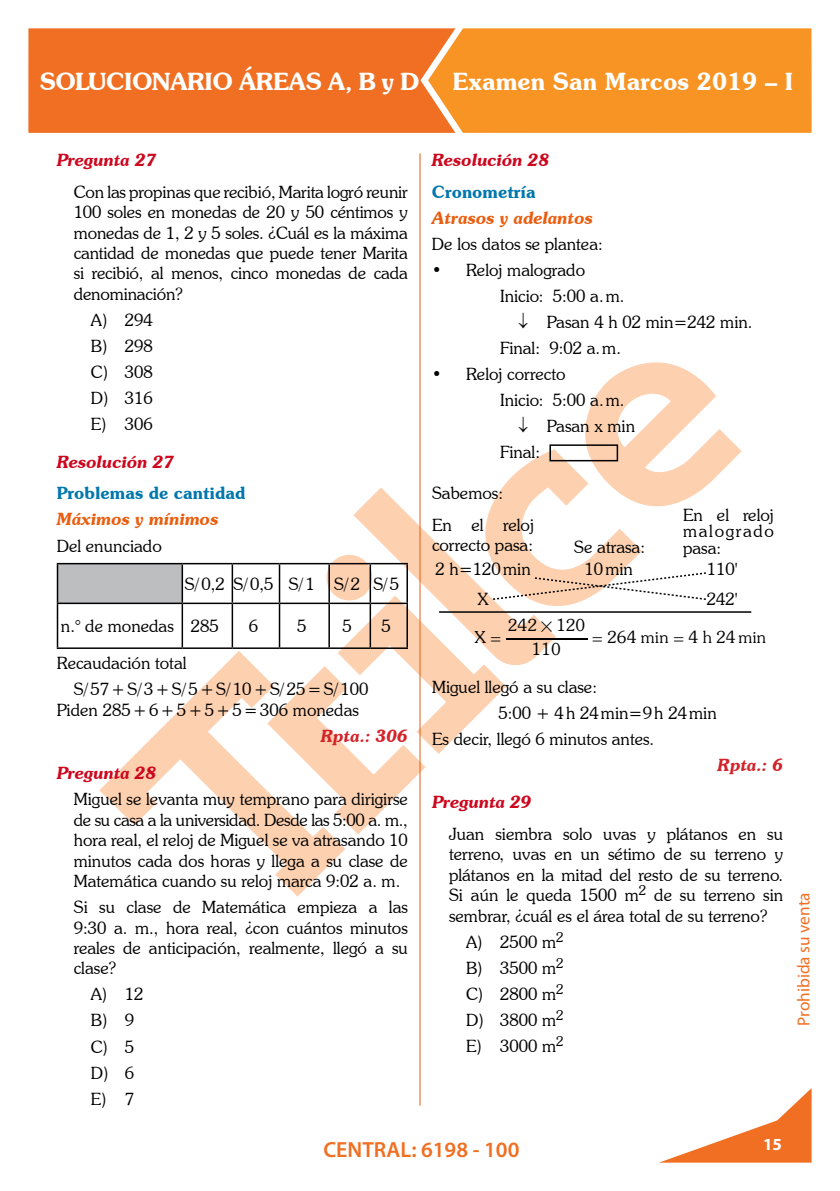
<style>
.page{position:relative;width:840px;height:1191px;background:#fff}
.page>*{position:absolute;margin:0;border:0;box-sizing:border-box;transform-origin:0 0}
.t1{font:600 24px "Souvenir IT Cby BT";letter-spacing:-.015em;color:#fff}
.t2{font:600 22px "Myriad Pro";color:#f06f22}
.t3{font:18px "Souvenir Itc TEE Ligh";color:#000}
.t4{font:17.2px "Myriad Pro";color:#f06f22}
.t5{font:300 17px/20.4px "Souvenir IT Cby BT";color:#000;text-align:justify}
.t6{font:italic 600 17px "Souvenir IT Cby BT";color:#cd071e}
.t7{font:italic 600 17px "Souvenir IT Cby BT";color:#e95d0f}
.t8{font:600 17px "Souvenir IT Cby BT";color:#0077ad}
.t9{font:300 17px/16.4px "Souvenir IT Cby BT";letter-spacing:.095em;color:#000}
.t10{font:italic 600 17px "Souvenir IT Cby BT";color:#d2232a}
.t11{font:700 17px "Myriad Pro";color:#fff}
.s1{font-family:"MM Binary"}
</style>
<div class="page">
<svg style="left:99px;top:651px;width:246px;height:245px"></svg>
<hr style="left:419px;top:154px;width:1px;height:951px;background:#e95d0f">
<div style="left:28px;top:28px;width:400px;height:105px;background:#f06f22"></div>
<div style="left:428px;top:28px;width:383px;height:105px;background:#f79423"></div>
<svg style="left:661px;top:1088px;width:150px;height:74px"></svg>
<div style="left:57px;top:563px;width:125px;height:40px;background:#bcbec0"></div>
<hr style="left:57px;top:563px;width:125px;height:1px;background:#000">
<hr style="left:57px;top:564px;width:1px;height:38px;background:#000">
<hr style="left:182px;top:563px;width:50px;height:1px;background:#000">
<hr style="left:181px;top:564px;width:2px;height:38px;background:#000">
<hr style="left:232px;top:563px;width:47px;height:1px;background:#000">
<hr style="left:231px;top:564px;width:2px;height:38px;background:#000">
<hr style="left:57px;top:602px;width:125px;height:2px;background:#000">
<hr style="left:57px;top:604px;width:1px;height:43px;background:#000">
<hr style="left:182px;top:602px;width:50px;height:2px;background:#000">
<hr style="left:181px;top:604px;width:2px;height:43px;background:#000">
<hr style="left:232px;top:602px;width:47px;height:2px;background:#000">
<hr style="left:231px;top:604px;width:2px;height:43px;background:#000">
<hr style="left:57px;top:647px;width:125px;height:2px;background:#000">
<hr style="left:182px;top:647px;width:50px;height:2px;background:#000">
<hr style="left:232px;top:647px;width:47px;height:2px;background:#000">
<hr style="left:439px;top:611px;width:311px;height:2px;background:#000">
<svg style="left:267px;top:346px;width:474px;height:488px"></svg>
<h1 class="t1" style="left:40px;top:66px;width:381px">SOLUCIONARIO ÁREAS A, B y D</h1>
<h1 class="t1" style="left:452px;top:66px;width:342px">Examen San Marcos 2019 – I</h1>
<p class="t6" style="left:57px;top:149px;width:101px">Pregunta 27</p>
<p class="t5" style="left:74px;top:181px;width:335px">Con las propinas que recibió, Marita logró reunir 100 soles en monedas de 20 y 50 céntimos y monedas de 1, 2 y 5 soles. ¿Cuál es la máxima cantidad de monedas que puede tener Marita si recibió, al menos, cinco monedas de cada denominación?</p>
<p class="t5" style="left:91px;top:307px;width:64px;line-height:26px">A) 294<br>B) 298<br>C) 308<br>D) 316<br>E) 306</p>
<p class="t6" style="left:57px;top:451px;width:119px">Resolución 27</p>
<p class="t8" style="left:57px;top:482px;width:190px">Problemas de cantidad</p>
<p class="t7" style="left:57px;top:508px;width:163px">Máximos y mínimos</p>
<p class="t5" style="left:57px;top:535px;width:107px">Del enunciado</p>
<p class="t5" style="left:185px;top:573px;width:216px">S/0,2 S/0,5 S/1 S/2 S/5</p>
<p class="t5" style="left:61px;top:616px;width:159px">n.° de monedas 285</p>
<p class="t5" style="left:249px;top:616px;width:11px">6</p>
<p class="t5" style="left:297px;top:616px;width:11px">5</p>
<p class="t5" style="left:342px;top:616px;width:11px">5</p>
<p class="t5" style="left:381px;top:616px;width:11px">5</p>
<p class="t5" style="left:74px;top:650px;width:296px;line-height:26px;text-indent:-17px">Recaudación total<br>S/57+S/3+S/5+S/10+S/25=S/100</p>
<p class="t5" style="left:57px;top:699px;width:303px">Piden 285+6+5+5+5=306 monedas</p>
<p class="t10" style="left:320px;top:725px;width:89px">Rpta.: 306</p>
<p class="t6" style="left:57px;top:762px;width:101px">Pregunta 28</p>
<p class="t5" style="left:74px;top:789px;width:335px">Miguel se levanta muy temprano para dirigirse de su casa a la universidad. Desde las 5:00 a. m., hora real, el reloj de Miguel se va atrasando 10 minutos cada dos horas y llega a su clase de Matemática cuando su reloj marca 9:02 a. m.</p>
<p class="t5" style="left:74px;top:896px;width:335px">Si su clase de Matemática empieza a las 9:30 a. m., hora real, ¿con cuántos minutos reales de anticipación, realmente, llegó a su clase?</p>
<p class="t5" style="left:91px;top:981px;width:54px;line-height:26px;text-align:left">A) 12<br>B) 9<br>C) 5<br>D) 6<br>E) 7</p>
<p class="t6" style="left:431px;top:149px;width:119px">Resolución 28</p>
<p class="t8" style="left:431px;top:181px;width:105px">Cronometría</p>
<p class="t7" style="left:431px;top:207px;width:162px">Atrasos y adelantos</p>
<p class="t5" style="left:431px;top:233px;width:172px">De los datos se plantea:</p>
<p class="t5" style="left:431px;top:259px;width:155px">• Reloj malogrado</p>
<p class="t5" style="left:500px;top:285px;width:126px">Inicio: 5:00 a.m.</p>
<p class="t5" style="left:517px;top:312px;width:236px">↓ Pasan 4 h 02 min=242 min.</p>
<p class="t5" style="left:500px;top:338px;width:122px">Final: 9:02 a.m.</p>
<p class="t5" style="left:431px;top:364px;width:135px">• Reloj correcto</p>
<p class="t5" style="left:500px;top:390px;width:126px">Inicio: 5:00 a.m.</p>
<p class="t5" style="left:517px;top:416px;width:118px">↓ Pasan x min</p>
<p class="t5" style="left:500px;top:442px;width:41px">Final:</p>
<p class="t5" style="left:432px;top:476px;width:104px;line-height:32.2px">Sabemos:<br>En el reloj</p>
<p class="t5" style="left:432px;top:533px;width:102px;line-height:23.4px">correcto pasa:<br>2 h=120min</p>
<p class="t5" style="left:477px;top:588px;width:13px">X</p>
<p class="t3" style="left:474px;top:627px;width:13px">X</p>
<p class="t3" style="left:702px;top:627px;width:11px">h</p>
<p class="t9" style="left:682px;top:506px;width:92px">En el reloj malogrado</p>
<p class="t5" style="left:574px;top:537px;width:72px">Se atrasa:</p>
<p class="t5" style="left:682px;top:537px;width:40px">pasa:</p>
<p class="t5" style="left:584px;top:558px;width:50px">10min</p>
<p class="t5" style="left:706px;top:553px;width:32px;line-height:30px">110'<br>242'</p>
<p class="t3" style="left:507px;top:615px;width:79px">242 <span class="s1">#</span> 120</p>
<p class="t3" style="left:606px;top:627px;width:63px">264 min</p>
<p class="t3" style="left:737px;top:627px;width:16px">m</p>
<p class="t3" style="left:688px;top:627px;width:79px">4 24 in</p>
<p class="t3" style="left:531px;top:638px;width:31px">110</p>
<p class="t5" style="left:432px;top:676px;width:166px">Miguel llegó a su clase:</p>
<p class="t5" style="left:498px;top:702px;width:220px">5:00 + 4h 24min=9h 24min</p>
<p class="t5" style="left:432px;top:728px;width:224px">Es decir, llegó 6 minutos antes.</p>
<p class="t10" style="left:717px;top:754px;width:67px">Rpta.: 6</p>
<p class="t6" style="left:432px;top:791px;width:101px">Pregunta 29</p>
<p class="t5" style="left:449px;top:823px;width:335px">Juan siembra solo uvas y plátanos en su terreno, uvas en un sétimo de su terreno y plátanos en la mitad del resto de su terreno.<br>Si aún le queda 1500 m<sup>2</sup> de su terreno sin sembrar, ¿cuál es el área total de su terreno?</p>
<p class="t5" style="left:466px;top:928px;width:99px;line-height:26px">A) 2500 m<sup>2<br></sup>B) 3500 m<sup>2<br></sup>C) 2800 m<sup>2<br></sup>D) 3800 m<sup>2<br></sup>E) 3000 m<sup>2</sup></p>
<p class="t2" style="left:323px;top:1135px;width:197px">CENTRAL: 6198 - 100</p>
<p class="t11" style="left:762px;top:1133px;width:20px">15</p>
<p class="t4" style="left:792px;top:1025px;width:135px;rotate:-90deg">Prohibida su venta</p>
</div>
